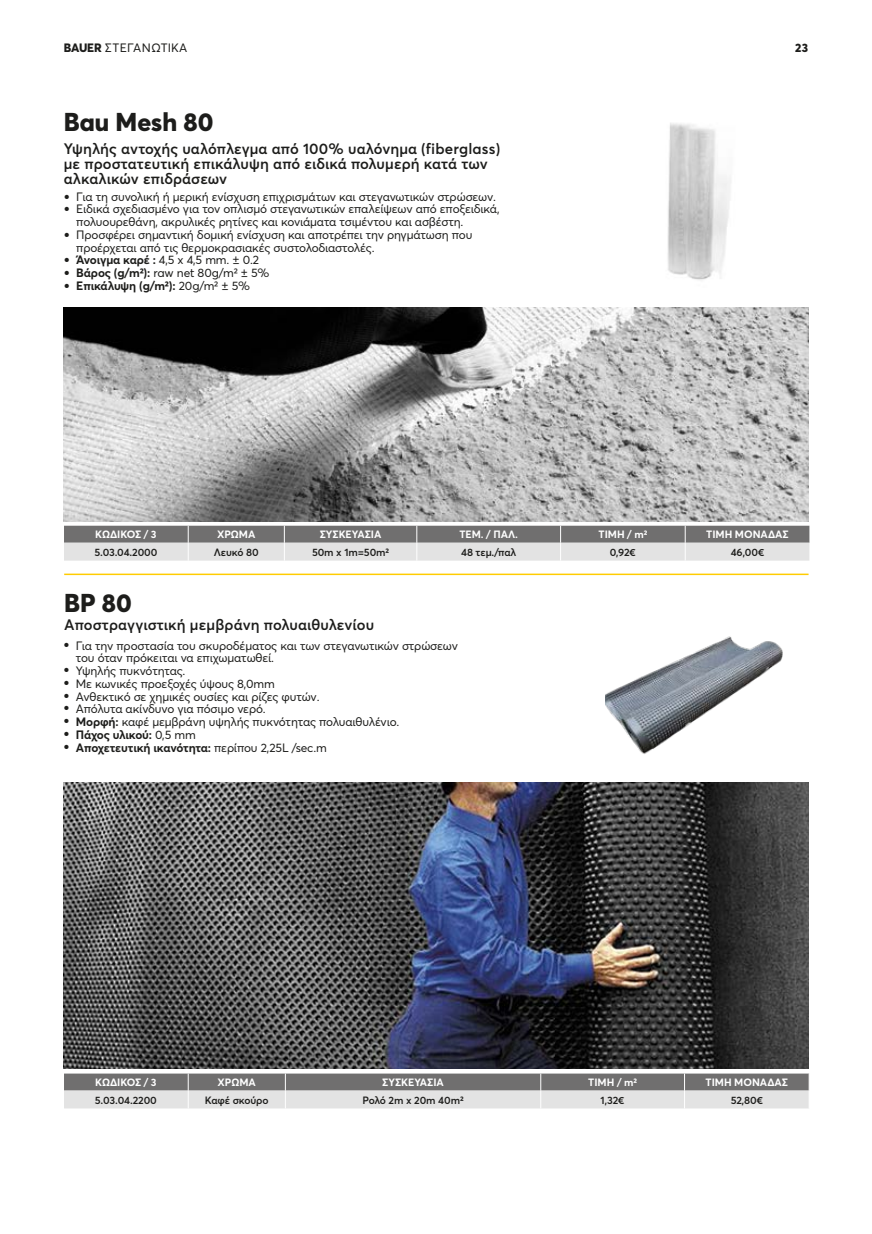
<style>
.page{position:relative;width:872px;height:1234px;background:#fff}
.page>*{position:absolute;margin:0;border:0;box-sizing:border-box;transform-origin:0 0}
.t1{font:800 25.5px "Averta";color:#1d1d1b}
.t2{font:600 15px/15px "Averta";letter-spacing:.005em;color:#1d1d1b}
.t3{font:12px/12.8px "Averta";letter-spacing:-.015em;color:#1d1d1b}
.t4{font:12px "Averta";letter-spacing:.005em;color:#1d1d1b}
.t5{font:800 12px "Averta";color:#1d1d1b}
.t6{font:600 10.5px "Averta";letter-spacing:-.01em;color:#1d1d1b}
.t7{font:700 10.5px "Averta";letter-spacing:-.005em;color:#fff}
.t8{font:7.5px/12.8px "Averta";color:#1d1d1b;text-align:justify}
.s1{font-weight:800}
.s2{font-weight:700}
</style>
<div class="page">
<img style="left:667px;top:123px;width:64px;height:157px">
<img style="left:605px;top:636px;width:177px;height:118px">
<hr style="left:64px;top:573px;width:744px;height:2px;background:#fc0">
<svg style="left:64px;top:1073px;width:745px;height:35px;background:#adacac"></svg>
<svg style="left:64px;top:525px;width:745px;height:35px;background:#acacac"></svg>
<img style="left:64px;top:307px;width:744px;height:214px">
<img style="left:64px;top:782px;width:744px;height:286px">
<p class="t4" style="left:64px;top:40px;width:125px"><span class="s1">BAUER</span> ΣΤΕΓΑΝΩΤΙΚΑ</p>
<h1 class="t1" style="left:64px;top:105px;width:151px">Bau Mesh 80</h1>
<p class="t2" style="left:64px;top:141px;width:438px">Υψηλής αντοχής υαλόπλεγμα από 100% υαλόνημα (fiberglass) με προστατευτική επικάλυψη από ειδικά πολυμερή κατά των αλκαλικών επιδράσεων</p>
<p class="t3" style="left:76px;top:190px;width:425px">Για τη συνολική ή μερική ενίσχυση επιχρισμάτων και στεγανωτικών στρώσεων.<br>Ειδικά σχεδιασμένο για τον οπλισμό στεγανωτικών επαλείψεων από εποξειδικά, πολυουρεθάνη, ακρυλικές ρητίνες και κονιάματα τσιμέντου και ασβέστη.<br>Προσφέρει σημαντική δομική ενίσχυση και αποτρέπει την ρηγμάτωση που προέρχεται από τις θερμοκρασιακές συστολοδιαστολές.<br><span class="s2">Άνοιγμα καρέ :</span> 4,5 x 4,5 mm. ± 0.2<br><span class="s2">Βάρος (g/m2):</span> raw net 80g/m2 ± 5%<br><span class="s2">Επικάλυψη (g/m2):</span> 20g/m2 ± 5%</p>
<p class="t8" style="left:65px;top:189px;width:6px">● ●</p>
<p class="t8" style="left:65px;top:228px;width:6px">●</p>
<p class="t8" style="left:65px;top:253px;width:6px">● ● ●</p>
<p class="t5" style="left:795px;top:40px;width:15px">23</p>
<p class="t7" style="left:95px;top:528px;width:63px">ΚΩΔΙΚΟΣ / 3</p>
<p class="t7" style="left:217px;top:528px;width:40px">ΧΡΩΜΑ</p>
<p class="t7" style="left:320px;top:528px;width:63px">ΣΥΣΚΕΥΑΣΙΑ</p>
<p class="t7" style="left:459px;top:528px;width:60px">ΤΕΜ. / ΠΑΛ.</p>
<p class="t7" style="left:598px;top:528px;width:50px">ΤΙΜΗ / m2</p>
<p class="t7" style="left:706px;top:528px;width:84px">ΤΙΜΗ ΜΟΝΑΔΑΣ</p>
<p class="t6" style="left:94px;top:545px;width:65px">5.03.04.2000</p>
<p class="t6" style="left:214px;top:545px;width:46px">Λευκό 80</p>
<p class="t6" style="left:312px;top:545px;width:79px">50m x 1m=50m2</p>
<p class="t6" style="left:461px;top:545px;width:57px">48 τεμ./παλ</p>
<p class="t6" style="left:610px;top:545px;width:28px">0,92€</p>
<p class="t6" style="left:730px;top:545px;width:35px">46,00€</p>
<h1 class="t1" style="left:64px;top:586px;width:69px">BP 80</h1>
<p class="t2" style="left:64px;top:616px;width:311px">Αποστραγγιστική μεμβράνη πολυαιθυλενίου</p>
<p class="t3" style="left:76px;top:638px;width:383px">Για την προστασία του σκυροδέματος και των στεγανωτικών στρώσεων του όταν πρόκειται να επιχωματωθεί.<br>Υψηλής πυκνότητας.<br>Με κωνικές προεξοχές ύψους 8,0mm<br>Ανθεκτικό σε χημικές ουσίες και ρίζες φυτών.<br>Απόλυτα ακίνδυνο για πόσιμο νερό.<br><span class="s2">Μορφή:</span> καφέ μεμβράνη υψηλής πυκνότητας πολυαιθυλένιο.<br><span class="s2">Πάχος υλικού:</span> 0,5 mm<br><span class="s2">Αποχετευτική ικανότητα:</span> περίπου 2,25L /sec.m</p>
<p class="t8" style="left:64px;top:637px;width:6px">●</p>
<p class="t8" style="left:64px;top:663px;width:6px">● ● ● ● ● ● ●</p>
<p class="t7" style="left:95px;top:1075px;width:63px">ΚΩΔΙΚΟΣ / 3</p>
<p class="t7" style="left:218px;top:1075px;width:40px">ΧΡΩΜΑ</p>
<p class="t7" style="left:382px;top:1075px;width:63px">ΣΥΣΚΕΥΑΣΙΑ</p>
<p class="t7" style="left:588px;top:1075px;width:50px">ΤΙΜΗ / m2</p>
<p class="t7" style="left:705px;top:1075px;width:84px">ΤΙΜΗ ΜΟΝΑΔΑΣ</p>
<p class="t6" style="left:95px;top:1092px;width:63px">5.03.04.2200</p>
<p class="t6" style="left:205px;top:1092px;width:65px">Καφέ σκούρο</p>
<p class="t6" style="left:362px;top:1092px;width:103px">Ρολό 2m x 20m 40m2</p>
<p class="t6" style="left:600px;top:1092px;width:25px">1,32€</p>
<p class="t6" style="left:730px;top:1092px;width:34px">52,80€</p>
</div>
